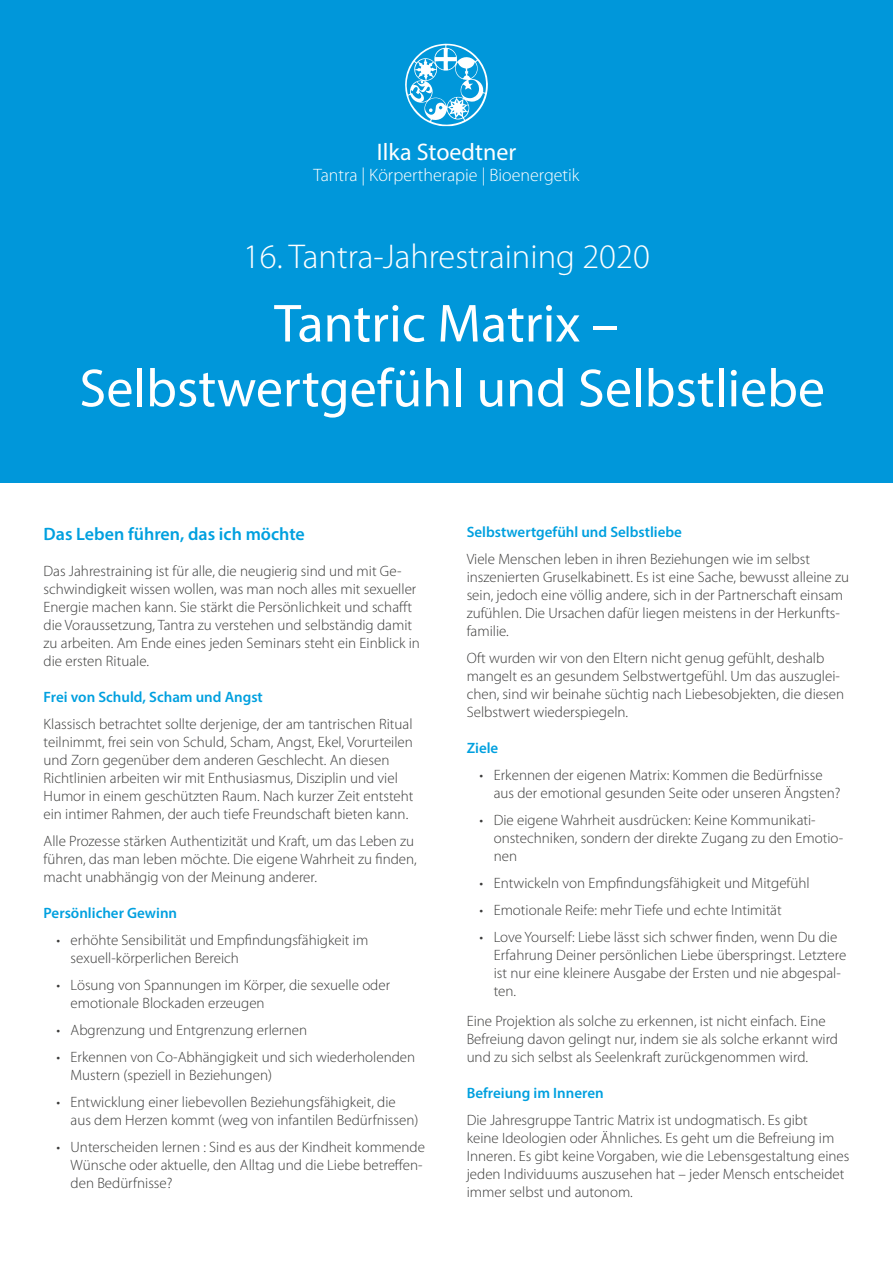
<style>
.page{position:relative;width:893px;height:1263px;background:#fff}
.page>*{position:absolute;margin:0;border:0;box-sizing:border-box;transform-origin:0 0}
.t1{font:54px/64.8px "Myriad Pro";color:#fff;text-align:center}
.t2{font:300 34.5px "Myriad Pro";color:#fff}
.t3{font:24px "Myriad Pro";color:#fff}
.t4{font:300 18px "Myriad Pro";color:#fff}
.t5{font:600 18px "Myriad Pro";color:#00a0df}
.t6{font:300 15px/18px "Myriad Pro";color:#3b3b3a}
.t7{font:600 15px "Myriad Pro";color:#00a0df}
</style>
<div class="page">
<div style="left:0;top:0;width:893px;height:482px;background:#0097da"></div>
<svg style="left:405px;top:44px;width:83px;height:82px"></svg>
<h3 class="t3" style="left:377px;top:137px;width:141px">Ilka Stoedtner</h3>
<p class="t4" style="left:313px;top:165px;width:268px">Tantra | Körpertherapie | Bioenergetik</p>
<h2 class="t2" style="left:243px;top:238px;width:408px">16. Tantra-Jahrestraining 2020</h2>
<h1 class="t1" style="left:79px;top:290px;width:747px">Tantric Matrix –<br>Selbstwertgefühl und Selbstliebe</h1>
<p class="t5" style="left:44px;top:522px;width:263px">Das Leben führen, das ich möchte</p>
<p class="t6" style="left:44px;top:562px;width:378px">Das Jahrestraining ist für alle, die neugierig sind und mit Ge&shy;schwindigkeit wissen wollen, was man noch alles mit sexueller Energie machen kann. Sie stärkt die Persönlichkeit und schafft die Voraussetzung, Tantra zu verstehen und selbständig damit zu arbeiten. Am Ende eines jeden Seminars steht ein Einblick in die ersten Rituale.</p>
<p class="t7" style="left:44px;top:687px;width:221px">Frei von Schuld, Scham und Angst</p>
<p class="t6" style="left:44px;top:715px;width:371px">Klassisch betrachtet sollte derjenige, der am tantrischen Ritual teilnimmt, frei sein von Schuld, Scham, Angst, Ekel, Vorurteilen und Zorn gegenüber dem anderen Geschlecht. An diesen Richtlinien arbeiten wir mit Enthusiasmus, Disziplin und viel Humor in einem geschützten Raum. Nach kurzer Zeit entsteht ein intimer Rahmen, der auch tiefe Freundschaft bieten kann.</p>
<p class="t6" style="left:44px;top:832px;width:375px">Alle Prozesse stärken Authentizität und Kraft, um das Leben zu führen, das man leben möchte. Die eigene Wahrheit zu finden, macht unabhängig von der Meinung anderer.</p>
<p class="t7" style="left:44px;top:903px;width:135px">Persönlicher Gewinn</p>
<p class="t6" style="left:71px;top:931px;width:299px;text-indent:-14px">• erhöhte Sensibilität und Empfindungsfähigkeit im sexuell-körperlichen Bereich</p>
<p class="t6" style="left:71px;top:976px;width:321px;text-indent:-14px">• Lösung von Spannungen im Körper, die sexuelle oder emotionale Blockaden erzeugen</p>
<p class="t6" style="left:56px;top:1021px;width:252px">• Abgrenzung und Entgrenzung erlernen</p>
<p class="t6" style="left:71px;top:1048px;width:346px;text-indent:-14px">• Erkennen von Co-Abhängigkeit und sich wiederholenden<br>Mustern (speziell in Beziehungen)</p>
<p class="t6" style="left:71px;top:1093px;width:349px;text-indent:-14px">• Entwicklung einer liebevollen Beziehungsfähigkeit, die aus dem Herzen kommt (weg von infantilen Bedürfnissen)</p>
<p class="t6" style="left:71px;top:1138px;width:356px;text-indent:-14px">• Unterscheiden lernen : Sind es aus der Kindheit kommende<br>Wünsche oder aktuelle, den Alltag und die Liebe betreffen&shy;den Bedürfnisse?</p>
<p class="t7" style="left:467px;top:523px;width:217px">Selbstwertgefühl und Selbstliebe</p>
<p class="t6" style="left:467px;top:551px;width:384px">Viele Menschen leben in ihren Beziehungen wie im selbst inszenierten Gruselkabinett. Es ist eine Sache, bewusst alleine zu sein, jedoch eine völlig andere, sich in der Partnerschaft einsam zufühlen. Die Ursachen dafür liegen meistens in der Herkunfts&shy;familie.</p>
<p class="t6" style="left:467px;top:650px;width:379px">Oft wurden wir von den Eltern nicht genug gefühlt, deshalb mangelt es an gesundem Selbstwertgefühl. Um das auszuglei&shy;chen, sind wir beinahe süchtig nach Liebesobjekten, die diesen Selbstwert wiederspiegeln.</p>
<p class="t7" style="left:467px;top:739px;width:33px">Ziele</p>
<p class="t6" style="left:494px;top:767px;width:348px;text-indent:-14px">• Erkennen der eigenen Matrix: Kommen die Bedürfnisse aus der emotional gesunden Seite oder unseren Ängsten?</p>
<p class="t6" style="left:494px;top:812px;width:351px;text-indent:-14px">• Die eigene Wahrheit ausdrücken: Keine Kommunikati&shy;onstechniken, sondern der direkte Zugang zu den Emotio&shy;nen</p>
<p class="t6" style="left:479px;top:875px;width:332px">• Entwickeln von Empfindungsfähigkeit und Mitgefühl</p>
<p class="t6" style="left:479px;top:902px;width:304px">• Emotionale Reife: mehr Tiefe und echte Intimität</p>
<p class="t6" style="left:494px;top:929px;width:354px;text-indent:-14px">• Love Yourself: Liebe lässt sich schwer finden, wenn Du die Erfahrung Deiner persönlichen Liebe überspringst. Letztere ist nur eine kleinere Ausgabe der Ersten und nie abgespal&shy;ten.</p>
<p class="t6" style="left:467px;top:1013px;width:373px">Eine Projektion als solche zu erkennen, ist nicht einfach. Eine<br>Befreiung davon gelingt nur, indem sie als solche erkannt wird und zu sich selbst als Seelenkraft zurückgenommen wird.</p>
<p class="t7" style="left:467px;top:1084px;width:138px">Befreiung im Inneren</p>
<p class="t6" style="left:467px;top:1112px;width:384px">Die Jahresgruppe Tantric Matrix ist undogmatisch. Es gibt<br>keine Ideologien oder Ähnliches. Es geht um die Befreiung im Inneren. Es gibt keine Vorgaben, wie die Lebensgestaltung eines jeden Individuums auszusehen hat – jeder Mensch entscheidet immer selbst und autonom.</p>
</div>
